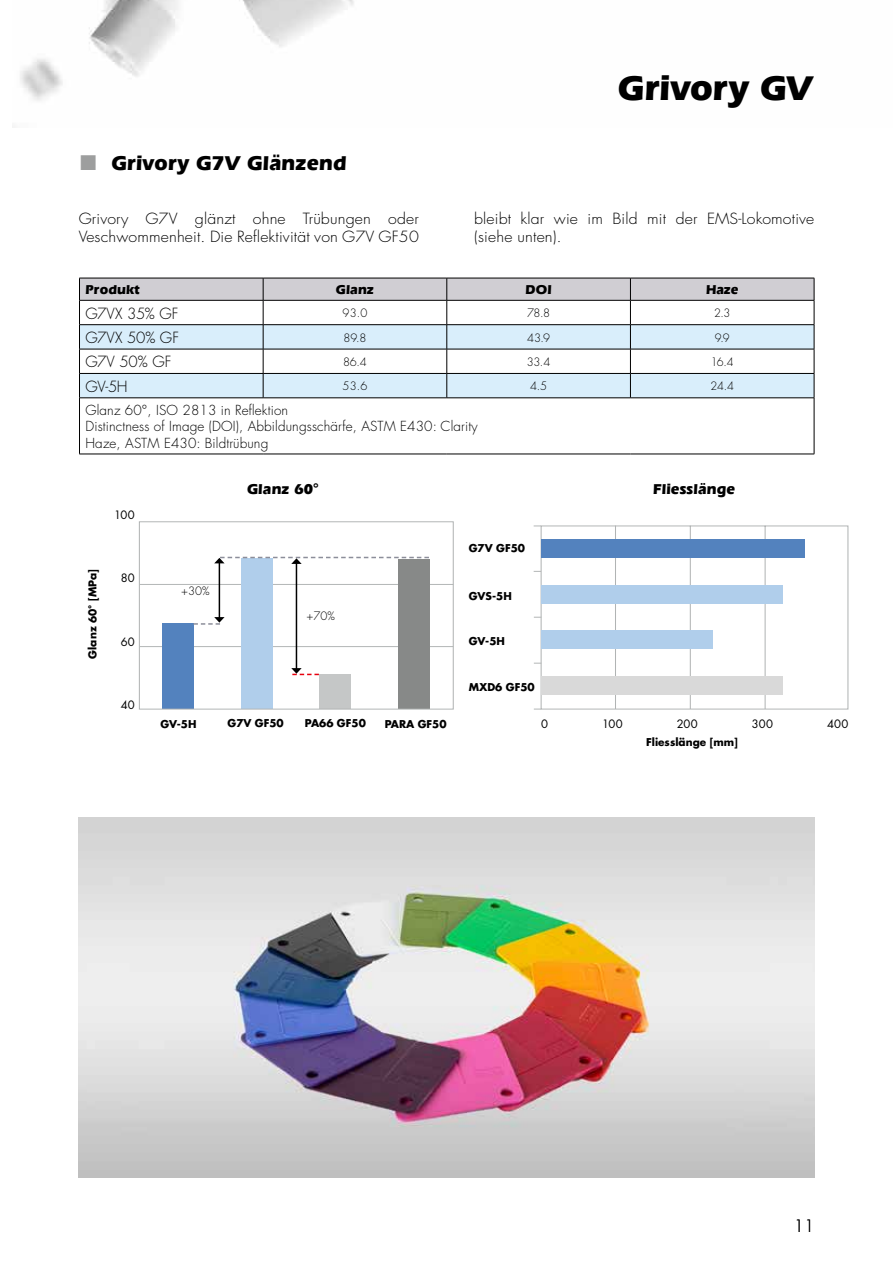
<style>
.page{position:relative;width:893px;height:1263px;background:#fff}
.page>*{position:absolute;margin:0;border:0;box-sizing:border-box;transform-origin:0 0}
.t1{font:700 36px "Eras IT Cby BT";letter-spacing:.005em;color:#000}
.t2{font:700 21px "Eras IT Cby BT";letter-spacing:.01em;color:#000}
.t3{font:300 16.5px "Futura LT Pro";color:#000}
.t4{font:300 15px/18px "Futura LT Pro";letter-spacing:.01em;color:#000;scale:1.06 1}
.t5{font:300 15px "Futura LT Pro";letter-spacing:.01em;color:#000}
.t6{font:700 15px "Eras IT Cby BT";letter-spacing:.01em;color:#000}
.t7{font:300 13.5px/16.5px "Futura LT Pro";letter-spacing:.01em;color:#000}
.t8{font:700 13.5px "Eras IT Cby BT";letter-spacing:.01em;color:#000}
.t9{font:300 11.25px "Futura LT Pro";letter-spacing:-.01em;color:#000}
.t10{font:11.25px "Futura LT Pro";letter-spacing:.005em;color:#000}
.t11{font:700 10.5px "Futura LT Pro";color:#000}
.s1{color:#9d9e9e}
</style>
<div class="page">
<img style="left:20px;top:0;width:334px;height:101px">
<svg style="left:80px;top:399px;width:734px;height:55px"></svg>
<hr style="left:79px;top:398px;width:1px;height:56px;background:#000">
<hr style="left:814px;top:398px;width:1px;height:56px;background:#000">
<hr style="left:79px;top:454px;width:184px;height:1px;background:#000">
<hr style="left:263px;top:454px;width:184px;height:1px;background:#000">
<hr style="left:447px;top:454px;width:183px;height:1px;background:#000">
<hr style="left:630px;top:454px;width:184px;height:1px;background:#000">
<hr style="left:79px;top:398px;width:184px;height:1px;background:#000">
<hr style="left:263px;top:398px;width:184px;height:1px;background:#000">
<hr style="left:447px;top:398px;width:183px;height:1px;background:#000">
<svg style="left:79px;top:278px;width:736px;height:120px"></svg>
<hr style="left:630px;top:398px;width:184px;height:1px;background:#000">
<hr style="left:140px;top:584px;width:313px;height:1px;background:#b1b4b4">
<hr style="left:140px;top:646px;width:313px;height:1px;background:#b1b4b4">
<div style="left:162px;top:623px;width:32px;height:86px;background:#5382be"></div>
<div style="left:241px;top:558px;width:32px;height:151px;background:#b0ceeb"></div>
<div style="left:319px;top:674px;width:32px;height:35px;background:#c5c7c7"></div>
<div style="left:398px;top:559px;width:31px;height:150px;background:#878988"></div>
<div style="left:139px;top:521px;width:315px;height:188px;border:1px solid #b1b4b4"></div>
<hr style="left:219px;top:562px;width:1px;height:56px;background:#000">
<svg style="left:193px;top:617px;width:32px;height:8px"></svg>
<hr style="left:296px;top:563px;width:1px;height:106px;background:#000">
<svg style="left:291px;top:668px;width:28px;height:7px"></svg>
<svg style="left:214px;top:557px;width:215px;height:7px"></svg>
<svg style="left:540px;top:525px;width:308px;height:184px"></svg>
<div style="left:541px;top:540px;width:263px;height:18px;background:#5382be"></div>
<div style="left:541px;top:586px;width:242px;height:18px;background:#b0ceeb"></div>
<div style="left:541px;top:631px;width:172px;height:18px;background:#b0ceeb"></div>
<div style="left:541px;top:677px;width:242px;height:18px;background:#d9d9d9"></div>
<img style="left:79px;top:818px;width:735px;height:360px">
<h2 class="t2" style="left:79px;top:150px;width:269px"><span class="s1">■</span> Grivory G7V Glänzend</h2>
<p class="t4" style="left:79px;top:209px;width:322px">Grivory G7V glänzt ohne Trübungen oder<br>Veschwommenheit. Die Reflektivität von G7V GF50</p>
<h1 class="t1" style="left:618px;top:65px;width:196px">Grivory GV</h1>
<p class="t4" style="left:474px;top:209px;width:322px">bleibt klar wie im Bild mit der EMS-Lokomotive (siehe unten).</p>
<p class="t8" style="left:86px;top:281px;width:56px">Produkt</p>
<p class="t8" style="left:336px;top:281px;width:40px">Glanz</p>
<p class="t8" style="left:525px;top:281px;width:28px">DOI</p>
<p class="t8" style="left:706px;top:281px;width:34px">Haze</p>
<p class="t5" style="left:86px;top:303px;width:95px">G7VX 35% GF</p>
<p class="t9" style="left:343px;top:306px;width:26px">93.0</p>
<p class="t9" style="left:527px;top:306px;width:25px">78.8</p>
<p class="t9" style="left:714px;top:306px;width:18px">2.3</p>
<p class="t5" style="left:86px;top:328px;width:95px">G7VX 50% GF</p>
<p class="t9" style="left:344px;top:330px;width:24px">89.8</p>
<p class="t9" style="left:527px;top:330px;width:24px">43.9</p>
<p class="t9" style="left:715px;top:330px;width:16px">9.9</p>
<p class="t5" style="left:86px;top:352px;width:87px">G7V 50% GF</p>
<p class="t9" style="left:343px;top:354px;width:25px">86.4</p>
<p class="t9" style="left:527px;top:354px;width:25px">33.4</p>
<p class="t9" style="left:711px;top:354px;width:24px">16.4</p>
<p class="t5" style="left:86px;top:376px;width:44px">GV-5H</p>
<p class="t9" style="left:343px;top:379px;width:26px">53.6</p>
<p class="t9" style="left:530px;top:379px;width:19px">4.5</p>
<p class="t9" style="left:711px;top:379px;width:25px">24.4</p>
<p class="t7" style="left:86px;top:402px;width:394px">Glanz 60°, ISO 2813 in Reflektion<br>Distinctness of Image (DOI), Abbildungsschärfe, ASTM E430: Clarity<br>Haze, ASTM E430: Bildtrübung</p>
<p class="t10" style="left:114px;top:507px;width:22px">100</p>
<p class="t11" style="left:85px;top:658px;width:91px;rotate:-90deg">Glanz 60° [MPa]</p>
<p class="t10" style="left:121px;top:570px;width:15px">80</p>
<p class="t10" style="left:121px;top:634px;width:15px">60</p>
<p class="t10" style="left:121px;top:697px;width:15px">40</p>
<p class="t6" style="left:247px;top:479px;width:73px">Glanz 60°</p>
<p class="t6" style="left:653px;top:479px;width:84px">Fliesslänge</p>
<p class="t9" style="left:181px;top:583px;width:30px">+30%</p>
<p class="t9" style="left:307px;top:609px;width:30px">+70%</p>
<p class="t11" style="left:160px;top:715px;width:38px">GV-5H</p>
<p class="t11" style="left:227px;top:715px;width:58px">G7V GF50</p>
<p class="t11" style="left:305px;top:715px;width:62px">PA66 GF50</p>
<p class="t11" style="left:385px;top:716px;width:63px">PARA GF50</p>
<p class="t11" style="left:469px;top:540px;width:58px">G7V GF50</p>
<p class="t11" style="left:469px;top:588px;width:44px">GVS-5H</p>
<p class="t11" style="left:469px;top:633px;width:38px">GV-5H</p>
<p class="t11" style="left:469px;top:679px;width:67px">MXD6 GF50</p>
<p class="t10" style="left:541px;top:716px;width:8px">0</p>
<p class="t10" style="left:602px;top:716px;width:22px">100</p>
<p class="t10" style="left:677px;top:716px;width:23px">200</p>
<p class="t10" style="left:752px;top:716px;width:23px">300</p>
<p class="t10" style="left:827px;top:716px;width:23px">400</p>
<p class="t11" style="left:646px;top:734px;width:93px">Fliesslänge [mm]</p>
<p class="t3" style="left:794px;top:1215px;width:22px">11</p>
</div>
